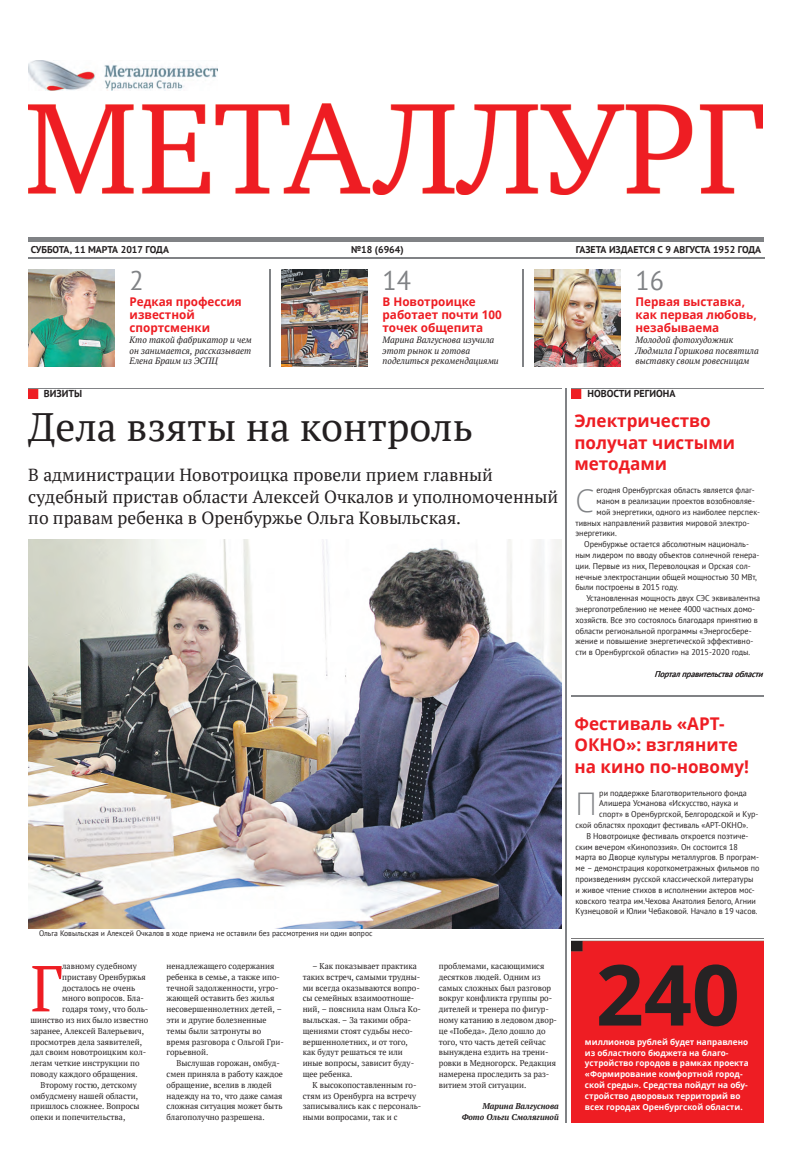
<style>
.page{position:relative;width:794px;height:1157px;background:#fff}
.page>*{position:absolute;margin:0;border:0;box-sizing:border-box;transform-origin:0 0}
.t1{font:700 84.2px "Open Sans";color:#262324}
.t2{font:64.8px "PT Serif";color:#ee1d23;scale:.96 1}
.t3{font:39.6px "PT Serif";color:#231f20}
.t4{font:31.2px "Open Sans";color:#808285;scale:.96 1}
.t5{font:26.9px "PT Sans";color:#808285}
.t6{font:17.5px/21.6px "PT Serif";color:#231f20}
.t7{font:700 17.5px/21.6px "Open Sans";color:#ee1d23}
.t8{font:700 12px/13.2px "Open Sans";color:#ee1d23}
.t9{font:700 10.1px "PT Sans";color:#231f20}
.t10{font:700 9.8px "PT Sans";color:#231f20}
.t11{font:italic 9.1px/10.8px "PT Serif";color:#231f20}
.t12{font:8.4px/10.8px "PT Serif";color:#231f20;scale:.96 1}
.t13{font:8.4px "PT Sans";color:#231f20;scale:.96 1}
.t14{font:700 8.4px/10.8px "Open Sans";color:#fff}
.t15{font:italic 700 8.4px/10.8px "PT Serif";color:#231f20;text-align:right;scale:.96 1}
.t16{font:italic 8.4px "PT Sans";color:#231f20;scale:.96 1}
.t17{font:7.9px "PT Sans";color:#231f20;scale:.96 1}
</style>
<div class="page">
<hr style="left:28px;top:258px;width:736px;height:1px;background:#bfbfbf">
<img style="left:28px;top:60px;width:190px;height:30px">
<img style="left:28px;top:104px;width:735px;height:90px">
<div style="left:28px;top:237px;width:736px;height:5px;background:#808285"></div>
<hr style="left:270px;top:269px;width:1px;height:97px;background:#bfbfbf">
<img style="left:28px;top:269px;width:87px;height:97px">
<hr style="left:522px;top:269px;width:1px;height:97px;background:#bfbfbf">
<img style="left:281px;top:269px;width:87px;height:97px">
<img style="left:534px;top:269px;width:87px;height:97px">
<img style="left:28px;top:388px;width:533px;height:11px">
<img style="left:28px;top:539px;width:533px;height:389px">
<hr style="left:565px;top:388px;width:1px;height:734px;background:#bfbfbf">
<hr style="left:572px;top:695px;width:192px;height:1px;background:#bfbfbf">
<img style="left:572px;top:388px;width:192px;height:11px">
<div style="left:572px;top:940px;width:192px;height:182px;background:#ee1d23"></div>
<p class="t10" style="left:31px;top:245px;width:140px">СУББОТА, 11 МАРТА 2017 ГОДА</p>
<p class="t10" style="left:351px;top:245px;width:54px">№18 (6964)</p>
<p class="t10" style="left:576px;top:245px;width:187px">ГАЗЕТА ИЗДАЕТСЯ С 9 АВГУСТА 1952 ГОДА</p>
<h3 class="t5" style="left:130px;top:266px;width:16px">2</h3>
<h3 class="t8" style="left:130px;top:294px;width:114px">Редкая профессия известной спортсменки</h3>
<p class="t11" style="left:130px;top:334px;width:124px;text-align:justify">Кто такой фабрикатор и чем он занимается, рассказывает Елена Браим из ЭСПЦ</p>
<h3 class="t5" style="left:383px;top:266px;width:30px">14</h3>
<h3 class="t8" style="left:383px;top:294px;width:121px">В Новотроицке работает почти 100 точек общепита</h3>
<p class="t11" style="left:383px;top:334px;width:118px">Марина Валгуснова изучила этот рынок и готова поделиться рекомендациями</p>
<h3 class="t5" style="left:636px;top:266px;width:30px">16</h3>
<h3 class="t8" style="left:636px;top:294px;width:123px">Первая выставка, как первая любовь, незабываема</h3>
<p class="t11" style="left:636px;top:334px;width:125px">Молодой фотохудожник<br>Людмила Горшкова посвятила выставку своим ровесницам</p>
<p class="t9" style="left:44px;top:388px;width:40px">ВИЗИТЫ</p>
<h3 class="t3" style="left:28px;top:400px;width:446px">Дела взяты на контроль</h3>
<h3 class="t6" style="left:28px;top:464px;width:532px">В администрации Новотроицка провели прием главный судебный пристав области Алексей Очкалов и уполномоченный по правам ребенка в Оренбуржье Ольга Ковыльская.</h3>
<p class="t17" style="left:39px;top:929px;width:349px">Ольга Ковыльская и Алексей Очкалов в ходе приема не оставили без рассмотрения ни один вопрос</p>
<h2 class="t2" style="left:31px;top:945px;width:35px">Г</h2>
<p class="t12" style="left:62px;top:960px;width:79px">лавному судебному</p>
<p class="t12" style="left:303px;top:960px;width:125px;text-indent:10px">– Как показывает практика таких встреч, самыми трудны&shy;ми всегда оказываются вопро&shy;сы семейных взаимоотноше&shy;ний, – пояснила нам Ольга Ко&shy;выльская. – За такими обра&shy;щениями стоят судьбы несо&shy;вершеннолетних, и от того, как будут решаться те или иные вопросы, зависит буду&shy;щее ребенка.</p>
<p class="t12" style="left:303px;top:1079px;width:125px;text-indent:10px">К высокопоставленным го&shy;стям из Оренбурга на встречу записывались как с персональ&shy;ными вопросами, так и с</p>
<p class="t12" style="left:167px;top:960px;width:124px">ненадлежащего содержания ребенка в семье, а также ипо&shy;течной задолженности, угро&shy;жающей оставить без жилья несовершеннолетних детей, – эти и другие болезненные темы были затронуты во время разговора с Ольгой Гри&shy;горьевной.</p>
<p class="t12" style="left:167px;top:1058px;width:123px;text-indent:10px">Выслушав горожан, омбуд&shy;смен приняла в работу каждое обращение, вселив в людей надежду на то, что даже самая сложная ситуация может быть благополучно разрешена.</p>
<p class="t12" style="left:62px;top:971px;width:89px">приставу Оренбуржья</p>
<p class="t12" style="left:62px;top:982px;width:77px">досталось не очень</p>
<p class="t12" style="left:62px;top:993px;width:87px">много вопросов. Бла-</p>
<p class="t12" style="left:62px;top:1004px;width:91px">годаря тому, что боль-</p>
<p class="t12" style="left:31px;top:1014px;width:124px">шинство из них было известно</p>
<p class="t12" style="left:31px;top:1025px;width:120px">заранее, Алексей Валерьевич,</p>
<p class="t12" style="left:31px;top:1036px;width:118px">просмотрев дела заявителей,</p>
<p class="t12" style="left:31px;top:1047px;width:122px">дал своим новотроицким кол-</p>
<p class="t12" style="left:31px;top:1058px;width:115px">легам четкие инструкции по</p>
<p class="t12" style="left:31px;top:1068px;width:113px">поводу каждого обращения.</p>
<p class="t12" style="left:40px;top:1079px;width:102px">Второму гостю, детскому</p>
<p class="t12" style="left:31px;top:1090px;width:114px">омбудсмену нашей области,</p>
<p class="t12" style="left:31px;top:1101px;width:115px">пришлось сложнее. Вопросы</p>
<p class="t12" style="left:31px;top:1112px;width:100px">опеки и попечительства,</p>
<p class="t12" style="left:439px;top:960px;width:125px">проблемами, касающимися десятков людей. Одним из самых сложных был разговор вокруг конфликта группы ро&shy;дителей и тренера по фигур&shy;ному катанию в ледовом двор&shy;це «Победа». Дело дошло до того, что часть детей сейчас вынуждена ездить на трени&shy;ровки в Медногорск. Редакция намерена проследить за раз&shy;витием этой ситуации.</p>
<p class="t15" style="left:462px;top:1101px;width:103px">Марина Валгуснова<br>Фото Ольги Смолягиной</p>
<p class="t9" style="left:588px;top:388px;width:89px">НОВОСТИ РЕГИОНА</p>
<h3 class="t7" style="left:574px;top:410px;width:162px">Электричество получат чистыми методами</h3>
<h3 class="t4" style="left:576px;top:479px;width:21px">С</h3>
<p class="t13" style="left:597px;top:486px;width:166px">егодня Оренбургская область является флаг-</p>
<p class="t13" style="left:597px;top:497px;width:167px">маном в реализации проектов возобновляе-</p>
<p class="t13" style="left:597px;top:507px;width:172px">мой энергетики, одного из наиболее перспек-</p>
<p class="t13" style="left:576px;top:518px;width:183px">тивных направлений развития мировой электро-</p>
<p class="t13" style="left:576px;top:529px;width:44px">энергетики.</p>
<p class="t13" style="left:584px;top:540px;width:173px">Оренбуржье остается абсолютным националь-</p>
<p class="t13" style="left:576px;top:551px;width:193px">ным лидером по вводу объектов солнечной генера-</p>
<p class="t13" style="left:576px;top:561px;width:184px">ции. Первые из них, Переволоцкая и Орская сол-</p>
<p class="t13" style="left:576px;top:572px;width:190px">нечные электростанции общей мощностью 30 МВт,</p>
<p class="t13" style="left:576px;top:583px;width:109px">были построены в 2015 году.</p>
<p class="t13" style="left:586px;top:594px;width:183px">Установленная мощность двух СЭС эквивалентна</p>
<p class="t13" style="left:576px;top:605px;width:189px">энергопотреблению не менее 4000 частных домо-</p>
<p class="t13" style="left:576px;top:615px;width:191px">хозяйств. Все это состоялось благодаря принятию в</p>
<p class="t13" style="left:576px;top:626px;width:185px">области региональной программы «Энергосбере-</p>
<p class="t13" style="left:576px;top:637px;width:187px">жение и повышение энергетической эффективно-</p>
<p class="t13" style="left:576px;top:648px;width:184px">сти в Оренбургской области» на 2015-2020 годы.</p>
<p class="t16" style="left:654px;top:669px;width:58px">Порталправит</p>
<p class="t16" style="left:669px;top:669px;width:102px">талправительстваобласти</p>
<h3 class="t7" style="left:574px;top:712px;width:176px">Фестиваль «АРТ-<br>ОКНО»: взгляните на кино по-новому!</h3>
<h3 class="t4" style="left:576px;top:781px;width:24px">П</h3>
<p class="t13" style="left:599px;top:788px;width:155px">ри поддержке Благотворительного фонда</p>
<p class="t13" style="left:599px;top:799px;width:146px">Алишера Усманова «Искусство, наука и</p>
<p class="t13" style="left:599px;top:810px;width:167px">спорт» в Оренбургской, Белгородской и Кур-</p>
<p class="t13" style="left:576px;top:821px;width:181px">ской областях проходит фестиваль «АРТ-ОКНО».</p>
<p class="t13" style="left:586px;top:831px;width:170px">В Новотроицке фестиваль откроется поэтиче-</p>
<p class="t13" style="left:576px;top:842px;width:171px">ским вечером «Кинопоэзия». Он состоится 18</p>
<p class="t13" style="left:576px;top:853px;width:193px">марта во Дворце культуры металлургов. В програм-</p>
<p class="t13" style="left:576px;top:864px;width:193px">ме – демонстрация короткометражных фильмов по</p>
<p class="t13" style="left:576px;top:875px;width:187px">произведениям русской классической литературы</p>
<p class="t13" style="left:576px;top:885px;width:188px">и живое чтение стихов в исполнении актеров мос-</p>
<p class="t13" style="left:576px;top:896px;width:189px">ковского театра им.Чехова Анатолия Белого, Агнии</p>
<p class="t13" style="left:576px;top:907px;width:191px">Кузнецовой и Юлии Чебаковой. Начало в 19 часов.</p>
<h1 class="t1" style="left:596px;top:936px;width:146px">240</h1>
<p class="t14" style="left:585px;top:1047px;width:165px">из областного бюджета на благо&shy;устройство городов в рамках проекта «Формирование комфортной город&shy;ской среды». Средства пойдут на обу&shy;стройство дворовых территорий во всех городах Оренбургской области.</p>
<p class="t14" style="left:585px;top:1036px;width:165px">миллионов рублей будет направлено</p>
</div>
